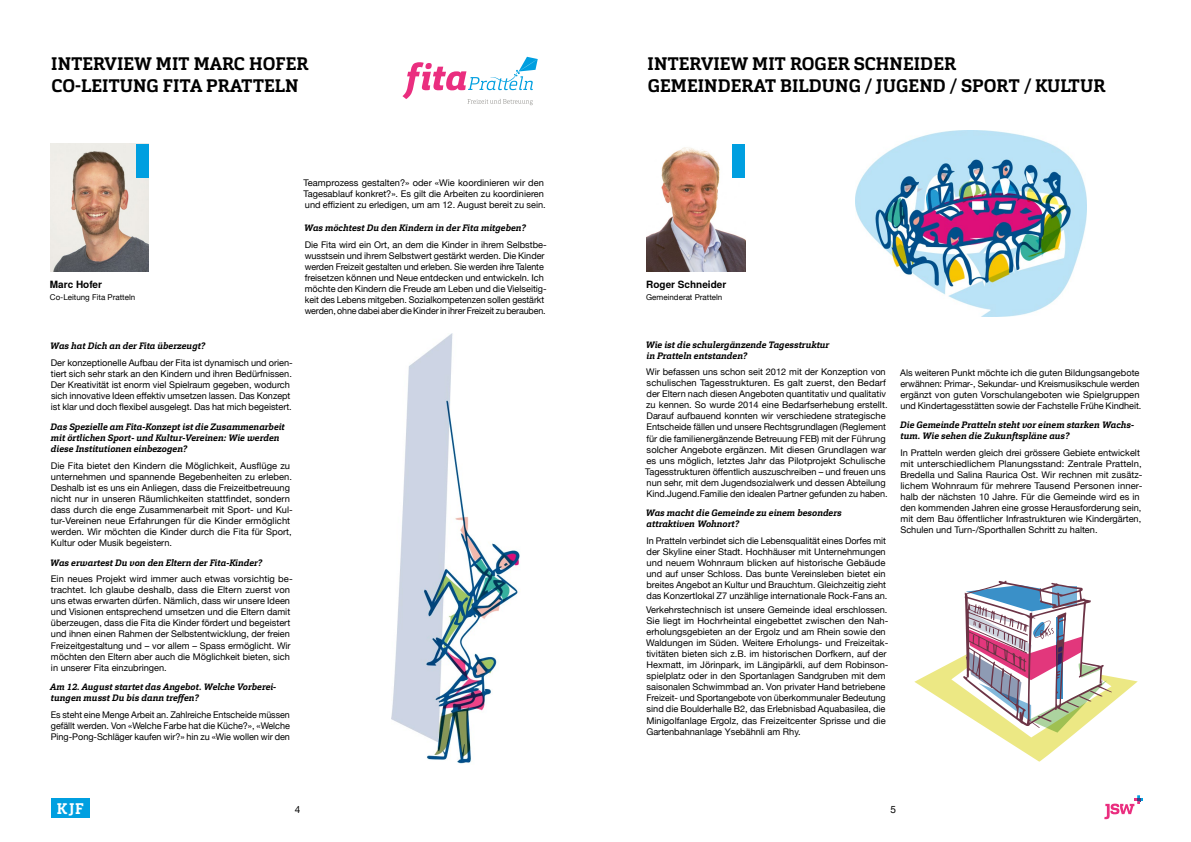
<style>
.page{position:relative;width:1191px;height:842px;background:#fff}
.page>*{position:absolute;margin:0;border:0;box-sizing:border-box;transform-origin:0 0}
.t1{font:700 18px/21.6px "Cargan";color:#000}
.t2{font:700 15.2px "Cargan";color:#fff}
.t3{font:700 10px "Te X Gyre Heros";color:#000}
.t4{font:10px "Helvetica Neue";color:#000}
.t5{font:9.2px/11px "Helvetica Neue";color:#000}
.t6{font:italic 700 9.2px/11px "Cargan";color:#000}
.t7{font:8px "Helvetica Neue";color:#000}
</style>
<div class="page">
<div style="left:51px;top:799px;width:38px;height:19px;background:#009fe0"></div>
<svg style="left:1104px;top:795px;width:38px;height:24px"></svg>
<img style="left:646px;top:147px;width:99px;height:124px">
<img style="left:50px;top:144px;width:99px;height:127px">
<svg style="left:402px;top:57px;width:136px;height:48px"></svg>
<div style="left:136px;top:144px;width:13px;height:34px;background:#009fe0"></div>
<img style="left:392px;top:334px;width:128px;height:430px">
<div style="left:732px;top:144px;width:13px;height:34px;background:#009fe0"></div>
<img style="left:855px;top:131px;width:231px;height:186px">
<svg style="left:914px;top:580px;width:223px;height:182px"></svg>
<h1 class="t1" style="left:51px;top:53px;width:259px">INTERVIEW MIT MARC HOFER<br>CO-LEITUNG FITA PRATTELN</h1>
<p class="t3" style="left:50px;top:276px;width:54px">Marc Hofer</p>
<p class="t7" style="left:50px;top:291px;width:87px">Co-Leitung Fita Pratteln</p>
<p class="t6" style="left:50px;top:341px;width:157px">Was hat Dich an der Fita überzeugt?</p>
<p class="t5" style="left:51px;top:358px;width:243px">Der konzeptionelle Aufbau der Fita ist dynamisch und orien&shy;tiert sich sehr stark an den Kindern und ihren Bedürfnissen.<br>Der Kreativität ist enorm viel Spielraum gegeben, wodurch sich innovative Ideen effektiv umsetzen lassen. Das Konzept ist klar und doch flexibel ausgelegt. Das hat mich begeistert.</p>
<p class="t6" style="left:51px;top:421px;width:236px">Das Spezielle am Fita-Konzept ist die Zusammenarbeit mit örtlichen Sport- und Kultur-Vereinen: Wie werden diese Institutionen einbezogen?</p>
<p class="t5" style="left:51px;top:460px;width:244px">Die Fita bietet den Kindern die Möglichkeit, Ausflüge zu unternehmen und spannende Begebenheiten zu erleben.<br>Deshalb ist es uns ein Anliegen, dass die Freizeitbetreuung nicht nur in unseren Räumlichkeiten stattfindet, sondern dass durch die enge Zusammenarbeit mit Sport- und Kul&shy;tur-Vereinen neue Erfahrungen für die Kinder ermöglicht werden. Wir möchten die Kinder durch die Fita für Sport, Kultur oder Musik begeistern.</p>
<p class="t6" style="left:50px;top:557px;width:214px">Was erwartest Du von den Eltern der Fita-Kinder?</p>
<p class="t5" style="left:51px;top:574px;width:243px">Ein neues Projekt wird immer auch etwas vorsichtig be&shy;trachtet. Ich glaube deshalb, dass die Eltern zuerst von uns etwas erwarten dürfen. Nämlich, dass wir unsere Ideen und Visionen entsprechend umsetzen und die Eltern damit überzeugen, dass die Fita die Kinder fördert und begeistert und ihnen einen Rahmen der Selbstentwicklung, der freien Freizeitgestaltung und – vor allem – Spass ermöglicht. Wir möchten den Eltern aber auch die Möglichkeit bieten, sich in unserer Fita einzubringen.</p>
<p class="t6" style="left:50px;top:681px;width:227px">Am 12. August startet das Angebot. Welche Vorberei&shy;tungen musst Du bis dann treffen?</p>
<p class="t5" style="left:51px;top:710px;width:241px;text-align:justify">Es steht eine Menge Arbeit an. Zahlreiche Entscheide müssen gefällt werden. Von «Welche Farbe hat die Küche?», «Welche Ping-Pong-Schläger kaufen wir?» hin zu «Wie wollen wir den</p>
<p class="t5" style="left:303px;top:178px;width:244px">Teamprozess gestalten?» oder «Wie koordinieren wir den<br>Tagesablauf konkret?». Es gilt die Arbeiten zu koordinieren und effizient zu erledigen, um am 12. August bereit zu sein.</p>
<p class="t6" style="left:304px;top:223px;width:223px">Was möchtest Du den Kindern in der Fita mitgeben?</p>
<p class="t5" style="left:305px;top:240px;width:243px">Die Fita wird ein Ort, an dem die Kinder in ihrem Selbstbe&shy;wusstsein und ihrem Selbstwert gestärkt werden. Die Kinder werden Freizeit gestalten und erleben. Sie werden ihre Talente freisetzen können und Neue entdecken und entwickeln. Ich möchte den Kindern die Freude am Leben und die Vielseitig&shy;keit des Lebens mitgeben. Sozialkompetenzen sollen gestärkt werden, ohne dabei aber die Kinder in ihrer Freizeit zu berauben.</p>
<h1 class="t1" style="left:647px;top:53px;width:459px">INTERVIEW MIT ROGER SCHNEIDER<br>GEMEINDERAT BILDUNG / JUGEND / SPORT / KULTUR</h1>
<p class="t3" style="left:646px;top:276px;width:82px">Roger Schneider</p>
<p class="t7" style="left:646px;top:291px;width:78px">Gemeinderat Pratteln</p>
<p class="t6" style="left:646px;top:339px;width:185px">Wie ist die schulergänzende Tagesstruktur in Pratteln entstanden?</p>
<p class="t5" style="left:645px;top:367px;width:244px">Wir befassen uns schon seit 2012 mit der Konzeption von schulischen Tagesstrukturen. Es galt zuerst, den Bedarf der Eltern nach diesen Angeboten quantitativ und qualitativ zu kennen. So wurde 2014 eine Bedarfserhebung erstellt.<br>Darauf aufbauend konnten wir verschiedene strategische Entscheide fällen und unsere Rechtsgrundlagen (Reglement für die familienergänzende Betreuung FEB) mit der Führung solcher Angebote ergänzen. Mit diesen Grundlagen war es uns möglich, letztes Jahr das Pilotprojekt Schulische Tagesstrukturen öffentlich auszuschreiben – und freuen uns nun sehr, mit dem Jugendsozialwerk und dessen Abteilung Kind.Jugend.Familie den idealen Partner gefunden zu haben.</p>
<p class="t6" style="left:646px;top:508px;width:197px">Was macht die Gemeinde zu einem besonders attraktiven Wohnort?</p>
<p class="t5" style="left:646px;top:536px;width:243px">In Pratteln verbindet sich die Lebensqualität eines Dorfes mit der Skyline einer Stadt. Hochhäuser mit Unternehmungen und neuem Wohnraum blicken auf historische Gebäude und auf unser Schloss. Das bunte Vereinsleben bietet ein breites Angebot an Kultur und Brauchtum. Gleichzeitig zieht das Konzertlokal Z7 unzählige internationale Rock-Fans an.</p>
<p class="t5" style="left:646px;top:605px;width:244px">Verkehrstechnisch ist unsere Gemeinde ideal erschlossen.<br>Sie liegt im Hochrheintal eingebettet zwischen den Nah&shy;erholungsgebieten an der Ergolz und am Rhein sowie den Waldungen im Süden. Weitere Erholungs- und Freizeitak&shy;tivitäten bieten sich z.B. im historischen Dorfkern, auf der Hexmatt, im Jörinpark, im Längipärkli, auf dem Robinson&shy;spielplatz oder in den Sportanlagen Sandgruben mit dem saisonalen Schwimmbad an. Von privater Hand betriebene Freizeit- und Sportangebote von überkommunaler Bedeutung sind die Boulderhalle B2, das Erlebnisbad Aquabasilea, die Minigolfanlage Ergolz, das Freizeitcenter Sprisse und die Gartenbahnanlage Ysebähnli am Rhy.</p>
<p class="t5" style="left:900px;top:367px;width:243px">Als weiteren Punkt möchte ich die guten Bildungsangebote erwähnen: Primar-, Sekundar- und Kreismusikschule werden ergänzt von guten Vorschulangeboten wie Spielgruppen und Kindertagesstätten sowie der Fachstelle Frühe Kindheit.</p>
<p class="t6" style="left:900px;top:420px;width:235px">Die Gemeinde Pratteln steht vor einem starken Wachs&shy;tum. Wie sehen die Zukunftspläne aus?</p>
<p class="t5" style="left:900px;top:448px;width:244px">In Pratteln werden gleich drei grössere Gebiete entwickelt mit unterschiedlichem Planungsstand: Zentrale Pratteln, Bredella und Salina Raurica Ost. Wir rechnen mit zusätz&shy;lichem Wohnraum für mehrere Tausend Personen inner&shy;halb der nächsten 10 Jahre. Für die Gemeinde wird es in den kommenden Jahren eine grosse Herausforderung sein, mit dem Bau öffentlicher Infrastrukturen wie Kindergärten, Schulen und Turn-/Sporthallen Schritt zu halten.</p>
<h2 class="t2" style="left:57px;top:798px;width:29px">K J F</h2>
<p class="t4" style="left:295px;top:802px;width:7px">4</p>
<p class="t4" style="left:890px;top:802px;width:7px">5</p>
</div>
